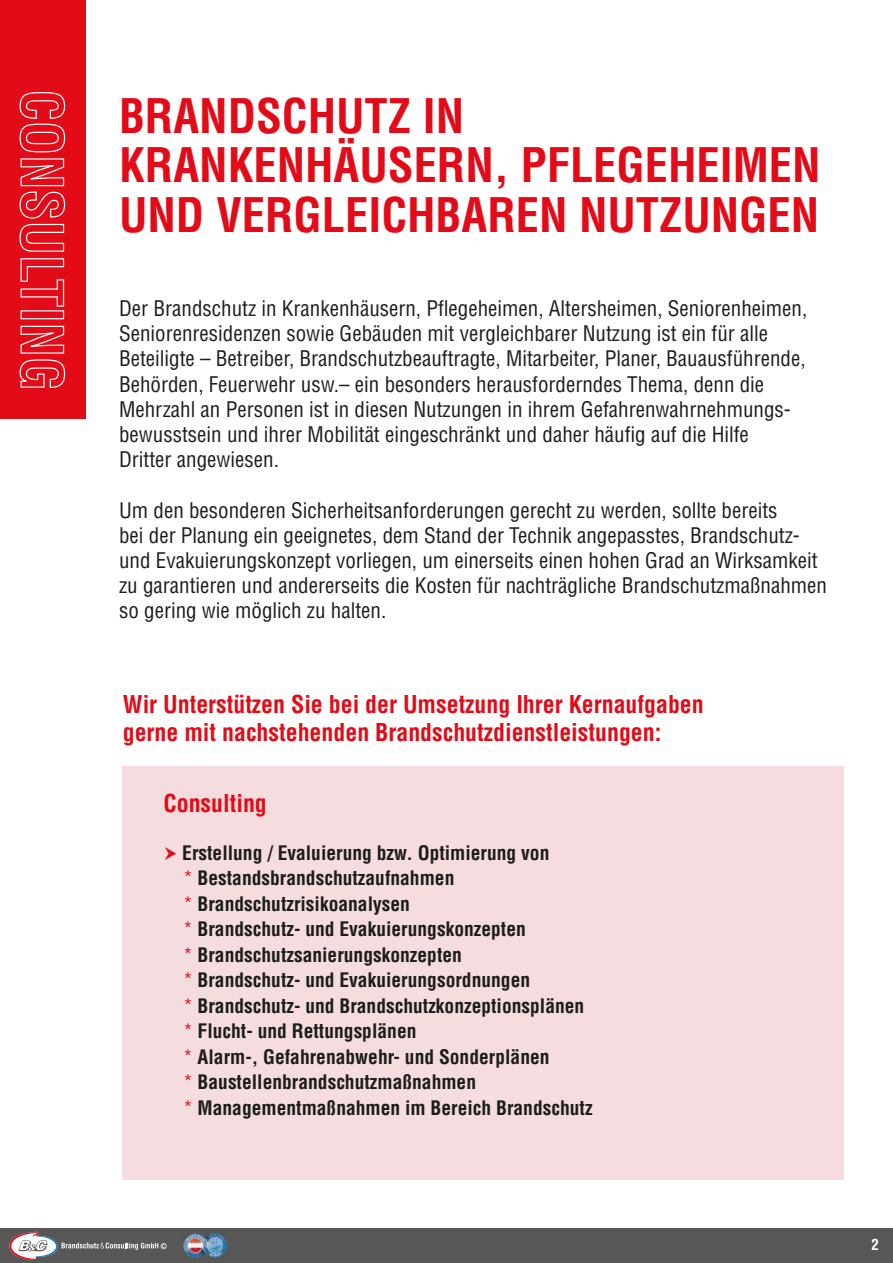
<style>
.page{position:relative;width:893px;height:1263px;background:#fff}
.page>*{position:absolute;margin:0;border:0;box-sizing:border-box;transform-origin:0 0}
.t1{font:700 condensed 46.5px/49.5px "Helvetica LT Std";color:#e30b17}
.t2{font:700 condensed 24px/28.8px "Helvetica LT Std";color:#e30b17}
.t3{font:condensed 21px/25.2px "Helvetica LT Std";color:#1d1d1b}
.t4{font:700 condensed 19.5px/25.5px "Helvetica LT Std";color:#1d1d1b}
.t5{font:700 condensed 15px "Helvetica LT Std";color:#fff}
.s1{font-weight:400;color:#e30b17}
</style>
<div class="page">
<div style="left:0;top:0;width:85px;height:419px;background:#e30b17"></div>
<svg style="left:19px;top:92px;width:47px;height:160px"></svg>
<svg style="left:20px;top:258px;width:45px;height:49px"></svg>
<div style="left:21px;top:310px;width:43px;height:9px;border:1px solid #fff"></div>
<svg style="left:19px;top:325px;width:47px;height:63px"></svg>
<div style="left:1px;top:1228px;width:892px;height:35px;background:#575756"></div>
<svg style="left:9px;top:1230px;width:158px;height:29px"></svg>
<img style="left:184px;top:1234px;width:42px;height:23px">
<div style="left:122px;top:766px;width:721px;height:413px;background:#f4dcdf"></div>
<h1 class="t1" style="left:119px;top:91px;width:703px">BRANDSCHUTZ IN<br>KRANKENHÄUSERN, PFLEGEHEIMEN<br>UND VERGLEICHBAREN NUTZUNGEN</h1>
<p class="t3" style="left:119px;top:295px;width:690px">Der Brandschutz in Krankenhäusern, Pflegeheimen, Altersheimen, Seniorenheimen, Seniorenresidenzen sowie Gebäuden mit vergleichbarer Nutzung ist ein für alle Beteiligte – Betreiber, Brandschutzbeauftragte, Mitarbeiter, Planer, Bauausführende, Behörden, Feuerwehr usw.– ein besonders herausforderndes Thema, denn die Mehrzahl an Personen ist in diesen Nutzungen in ihrem Gefahrenwahrnehmungs&shy;bewusstsein und ihrer Mobilität eingeschränkt und daher häufig auf die Hilfe<br>Dritter angewiesen.</p>
<p class="t3" style="left:119px;top:497px;width:709px">Um den besonderen Sicherheitsanforderungen gerecht zu werden, sollte bereits<br>bei der Planung ein geeignetes, dem Stand der Technik angepasstes, Brandschutz&shy;und Evakuierungskonzept vorliegen, um einerseits einen hohen Grad an Wirksamkeit zu garantieren und andererseits die Kosten für nachträgliche Brandschutzmaßnahmen so gering wie möglich zu halten.</p>
<p class="t2" style="left:123px;top:689px;width:582px">Wir Unterstützen Sie bei der Umsetzung Ihrer Kernaufgaben gerne mit nachstehenden Brandschutzdienstleistungen:</p>
<p class="t2" style="left:164px;top:789px;width:105px">Consulting</p>
<p class="t4" style="left:182px;top:839px;width:412px">Erstellung / Evaluierung bzw. Optimierung von<br><span class="s1">*</span> Bestandsbrandschutzaufnahmen<br><span class="s1">*</span> Brandschutzrisikoanalysen<br><span class="s1">*</span> Brandschutz- und Evakuierungskonzepten<br><span class="s1">*</span> Brandschutzsanierungskonzepten<br><span class="s1">*</span> Brandschutz- und Evakuierungsordnungen<br><span class="s1">*</span> Brandschutz- und Brandschutzkonzeptionsplänen <span class="s1">*</span> Flucht- und Rettungsplänen<br><span class="s1">*</span> Alarm-, Gefahrenabwehr- und Sonderplänen<br><span class="s1">*</span> Baustellenbrandschutzmaßnahmen<br><span class="s1">*</span> Managementmaßnahmen im Bereich Brandschutz</p>
<p class="t5" style="left:871px;top:1235px;width:9px">2</p>
</div>
